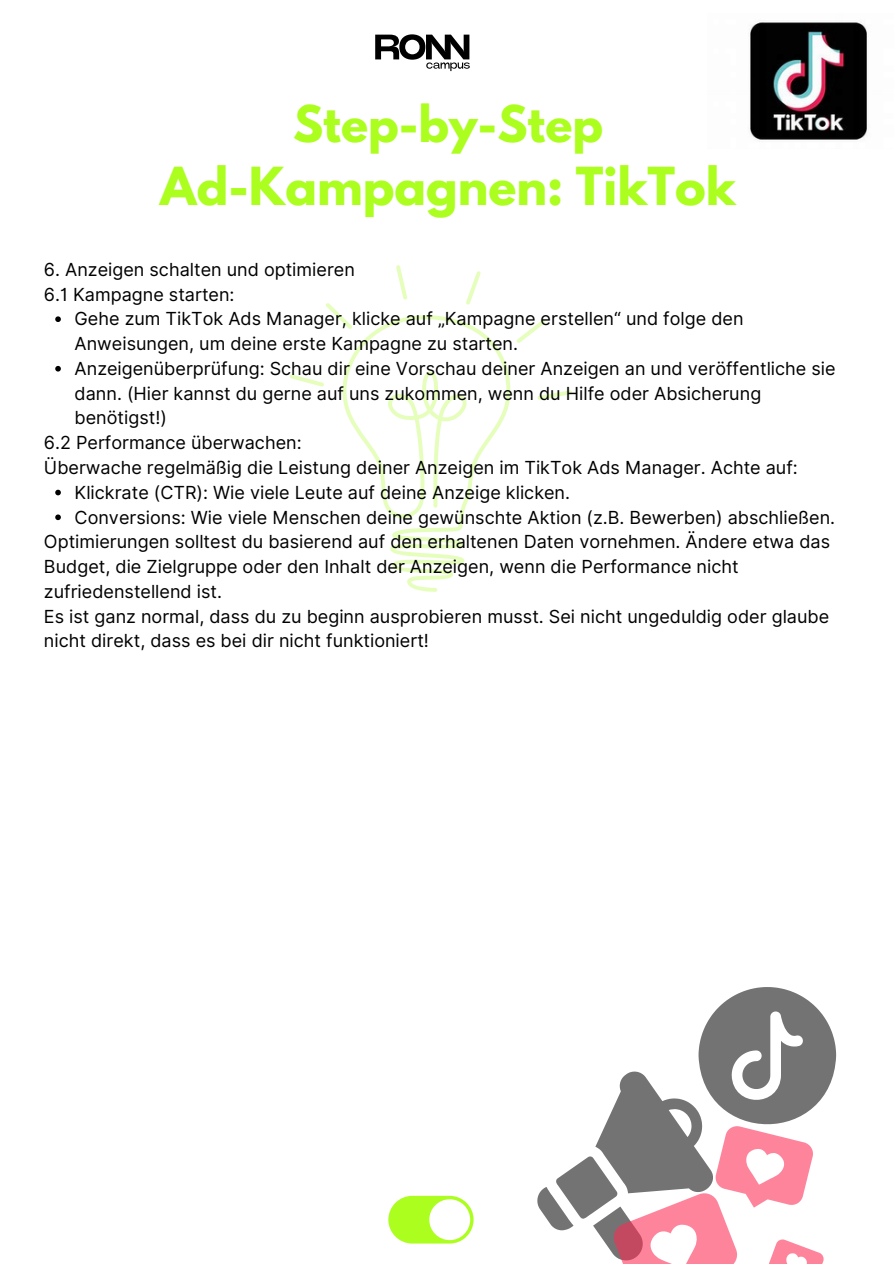
<style>
.page{position:relative;width:894px;height:1264px;background:#fff}
.page>*{position:absolute;margin:0;border:0;box-sizing:border-box;transform-origin:0 0}
.t1{font:700 46.35px "League Spartan";color:#abfe1e}
.t2{font:700 44.85px "League Spartan";color:#abfe1e}
.t3{font:18px/24.8px "Inter";color:#000}
</style>
<div class="page">
<svg style="left:375px;top:34px;width:94px;height:37px"></svg>
<svg style="left:388px;top:1195px;width:85px;height:48px"></svg>
<svg style="left:290px;top:265px;width:282px;height:327px"></svg>
<svg style="left:55px;top:316px;width:6px;height:6px"></svg>
<svg style="left:55px;top:366px;width:6px;height:5px"></svg>
<svg style="left:55px;top:489px;width:6px;height:6px"></svg>
<svg style="left:55px;top:514px;width:6px;height:6px"></svg>
<svg style="left:537px;top:987px;width:298px;height:276px"></svg>
<img style="left:750px;top:22px;width:117px;height:118px">
<p class="t2" style="left:293px;top:102px;width:311px">Step-by-Step</p>
<p class="t1" style="left:160px;top:163px;width:577px">Ad-Kampagnen: TikTok</p>
<p class="t3" style="left:44px;top:257px;width:312px">6. Anzeigen schalten und optimieren</p>
<h1 class="t3" style="left:44px;top:282px;width:192px">6.1 Kampagne starten:</h1>
<p class="t3" style="left:75px;top:306px;width:670px">Gehe zum TikTok Ads Manager, klicke auf „Kampagne erstellen“ und folge den<br>Anweisungen, um deine erste Kampagne zu starten.</p>
<p class="t3" style="left:75px;top:356px;width:762px">Anzeigenüberprüfung: Schau dir eine Vorschau deiner Anzeigen an und veröffentliche sie dann. (Hier kannst du gerne auf uns zukommen, wenn du Hilfe oder Absicherung benötigst!)</p>
<p class="t3" style="left:44px;top:430px;width:259px">6.2 Performance überwachen:</p>
<p class="t3" style="left:44px;top:455px;width:755px">Überwache regelmäßig die Leistung deiner Anzeigen im TikTok Ads Manager. Achte auf:</p>
<p class="t3" style="left:75px;top:480px;width:497px">Klickrate (CTR): Wie viele Leute auf deine Anzeige klicken.</p>
<p class="t3" style="left:75px;top:504px;width:761px">Conversions: Wie viele Menschen deine gewünschte Aktion (z.B. Bewerben) abschließen.</p>
<p class="t3" style="left:44px;top:529px;width:787px">Optimierungen solltest du basierend auf den erhaltenen Daten vornehmen. Ändere etwa das<br>Budget, die Zielgruppe oder den Inhalt der Anzeigen, wenn die Performance nicht zufriedenstellend ist.</p>
<p class="t3" style="left:44px;top:603px;width:786px">Es ist ganz normal, dass du zu beginn ausprobieren musst. Sei nicht ungeduldig oder glaube nicht direkt, dass es bei dir nicht funktioniert!</p>
</div>
